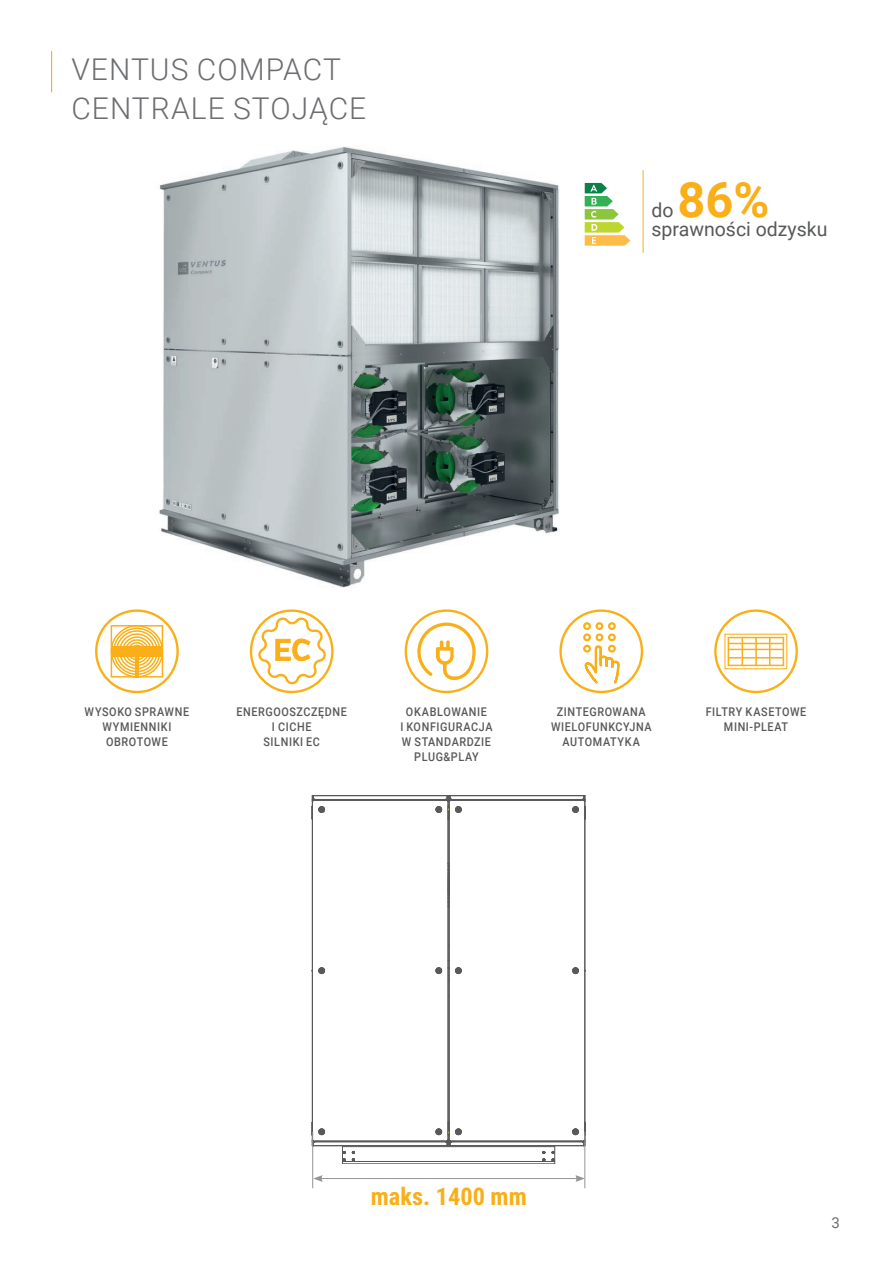
<style>
.page{position:relative;width:893px;height:1263px;background:#fff}
.page>*{position:absolute;margin:0;border:0;box-sizing:border-box;transform-origin:0 0}
.Bullets_1{font:700 48.75px "Roboto";color:#faaf18}
.naglowek1{font:300 30px/39px "Roboto";letter-spacing:.035em;color:#6c6d70}
.Bullets_1-2{font:700 24.3px "Roboto Condensed";color:#faaf18}
.Bullets_1-3{font:19.5px "Roboto";color:#57585a}
.t1{font:15px "Roboto";color:#6c6d70}
.tabelka_tekst{font:500 12px/15px "Roboto";letter-spacing:.055em;color:#57585a;text-align:center;scale:.9 1}
</style>
<div class="page">
<hr style="left:312px;top:801px;width:1px;height:339px;background:#57585a">
<hr style="left:448px;top:801px;width:1px;height:339px;background:#57585a">
<hr style="left:449px;top:801px;width:1px;height:339px;background:#57585a">
<hr style="left:584px;top:801px;width:1px;height:339px;background:#57585a">
<hr style="left:585px;top:801px;width:1px;height:339px;background:#57585a">
<hr style="left:313px;top:800px;width:134px;height:1px;background:#57585a">
<hr style="left:450px;top:800px;width:134px;height:1px;background:#57585a">
<div style="left:319px;top:967px;width:6px;height:7px;border:1px solid #57585a;border-radius:50%"></div>
<div style="left:436px;top:967px;width:6px;height:7px;border:1px solid #57585a;border-radius:50%"></div>
<div style="left:572px;top:1129px;width:7px;height:6px;border:1px solid #57585a;border-radius:50%"></div>
<div style="left:572px;top:967px;width:7px;height:7px;border:1px solid #57585a;border-radius:50%"></div>
<div style="left:572px;top:806px;width:7px;height:6px;border:1px solid #57585a;border-radius:50%"></div>
<svg style="left:352px;top:1151px;width:3px;height:10px"></svg>
<svg style="left:543px;top:1151px;width:3px;height:10px"></svg>
<hr style="left:342px;top:1163px;width:213px;height:1px;background:#57585a">
<hr style="left:342px;top:1161px;width:213px;height:1px;background:#57585a">
<hr style="left:342px;top:1146px;width:213px;height:1px;background:#57585a">
<svg style="left:342px;top:1146px;width:4px;height:18px"></svg>
<svg style="left:552px;top:1146px;width:3px;height:18px"></svg>
<hr style="left:313px;top:1145px;width:134px;height:1px;background:#57585a">
<hr style="left:450px;top:1145px;width:134px;height:1px;background:#57585a">
<hr style="left:318px;top:1141px;width:125px;height:1px;background:#57585a">
<hr style="left:454px;top:1141px;width:125px;height:1px;background:#57585a">
<hr style="left:451px;top:799px;width:131px;height:1px;background:#57585a">
<hr style="left:315px;top:799px;width:131px;height:1px;background:#57585a">
<hr style="left:450px;top:795px;width:134px;height:1px;background:#57585a">
<hr style="left:313px;top:795px;width:134px;height:1px;background:#57585a">
<svg style="left:313px;top:1128px;width:12px;height:18px"></svg>
<svg style="left:436px;top:1122px;width:25px;height:24px"></svg>
<svg style="left:319px;top:968px;width:6px;height:5px"></svg>
<svg style="left:312px;top:795px;width:13px;height:18px"></svg>
<svg style="left:436px;top:968px;width:6px;height:5px"></svg>
<svg style="left:449px;top:967px;width:12px;height:15px"></svg>
<svg style="left:436px;top:795px;width:25px;height:25px"></svg>
<svg style="left:573px;top:1128px;width:13px;height:18px"></svg>
<svg style="left:573px;top:968px;width:5px;height:5px"></svg>
<svg style="left:573px;top:795px;width:13px;height:25px"></svg>
<img style="left:119px;top:146px;width:498px;height:468px">
<hr style="left:51px;top:51px;width:1px;height:41px;background:#faaf18">
<div style="left:250px;top:609px;width:84px;height:84px;border:2px solid #faaf18;border-radius:50%"></div>
<svg style="left:256px;top:616px;width:74px;height:71px"></svg>
<svg style="left:579px;top:622px;width:41px;height:63px"></svg>
<div style="left:559px;top:609px;width:84px;height:84px;border:2px solid #faaf18;border-radius:50%"></div>
<svg style="left:417px;top:622px;width:59px;height:58px"></svg>
<div style="left:405px;top:609px;width:83px;height:84px;border:2px solid #faaf18;border-radius:50%"></div>
<div style="left:714px;top:609px;width:84px;height:84px;border:2px solid #faaf18;border-radius:50%"></div>
<div style="left:728px;top:637px;width:56px;height:29px;border:2px solid #faaf18"></div>
<hr style="left:728px;top:643px;width:55px;height:1px;background:#faaf18">
<hr style="left:728px;top:649px;width:55px;height:1px;background:#faaf18">
<hr style="left:728px;top:657px;width:55px;height:1px;background:#faaf18">
<hr style="left:755px;top:637px;width:2px;height:28px;background:#faaf18">
<svg style="left:769px;top:637px;width:1px;height:28px"></svg>
<svg style="left:742px;top:637px;width:1px;height:28px"></svg>
<div style="left:95px;top:609px;width:84px;height:84px;border:2px solid #faaf18;border-radius:50%"></div>
<div style="left:111px;top:625px;width:52px;height:52px;border:2px solid #faaf18"></div>
<div style="left:111px;top:625px;width:52px;height:52px;border:2px solid #faaf18;border-radius:50%"></div>
<div style="left:113px;top:628px;width:48px;height:47px;border:2px solid #faaf18;border-radius:50%"></div>
<div style="left:116px;top:630px;width:42px;height:42px;border:2px solid #faaf18;border-radius:50%"></div>
<div style="left:119px;top:633px;width:36px;height:36px;border:2px solid #faaf18;border-radius:50%"></div>
<div style="left:122px;top:636px;width:30px;height:30px;border:2px solid #faaf18;border-radius:50%"></div>
<div style="left:125px;top:639px;width:24px;height:24px;border:2px solid #faaf18;border-radius:50%"></div>
<div style="left:128px;top:642px;width:18px;height:19px;border:2px solid #faaf18;border-radius:50%"></div>
<div style="left:130px;top:645px;width:14px;height:13px;border:2px solid #faaf18;border-radius:50%"></div>
<div style="left:112px;top:646px;width:50px;height:11px;background:#faaf18"></div>
<hr style="left:135px;top:650px;width:4px;height:28px;background:#faaf18">
<hr style="left:312px;top:1131px;width:1px;height:57px;background:#939598">
<hr style="left:584px;top:1131px;width:1px;height:57px;background:#939598">
<hr style="left:320px;top:1178px;width:258px;height:1px;background:#939598">
<svg style="left:313px;top:1175px;width:10px;height:7px"></svg>
<svg style="left:575px;top:1175px;width:10px;height:7px"></svg>
<hr style="left:643px;top:170px;width:1px;height:83px;background:#faaf18">
<svg style="left:585px;top:183px;width:45px;height:63px"></svg>
<p class="naglowek1" style="left:71px;top:48px;width:296px">VENTUS COMPACT<br>CENTRALE STOJĄCE</p>
<p class="Bullets_1" style="left:677px;top:165px;width:93px">86%</p>
<p class="Bullets_1-3" style="left:652px;top:197px;width:24px">do</p>
<p class="Bullets_1-3" style="left:652px;top:216px;width:177px">sprawności odzysku</p>
<p class="tabelka_tekst" style="left:85px;top:704px;width:118px">WYSOKO SPRAWNE<br>WYMIENNIKI<br>OBROTOWE</p>
<p class="tabelka_tekst" style="left:236px;top:704px;width:124px">ENERGOOSZCZĘDNE<br>I CICHE<br>SILNIKI EC</p>
<p class="tabelka_tekst" style="left:400px;top:704px;width:104px">OKABLOWANIE<br>I KONFIGURACJA<br>W STANDARDZIE<br>PLUG&amp;PLAY</p>
<p class="tabelka_tekst" style="left:557px;top:704px;width:100px">ZINTEGROWANA</p>
<p class="tabelka_tekst" style="left:551px;top:719px;width:113px">WIELOFUNKCYJNA<br>AUTOMATYKA</p>
<p class="tabelka_tekst" style="left:706px;top:704px;width:113px">FILTRY KASETOWE<br>MINI-PLEAT</p>
<p class="Bullets_1-2" style="left:371px;top:1179px;width:157px">maks. 1400 mm</p>
<p class="t1" style="left:831px;top:1212px;width:10px">3</p>
</div>
